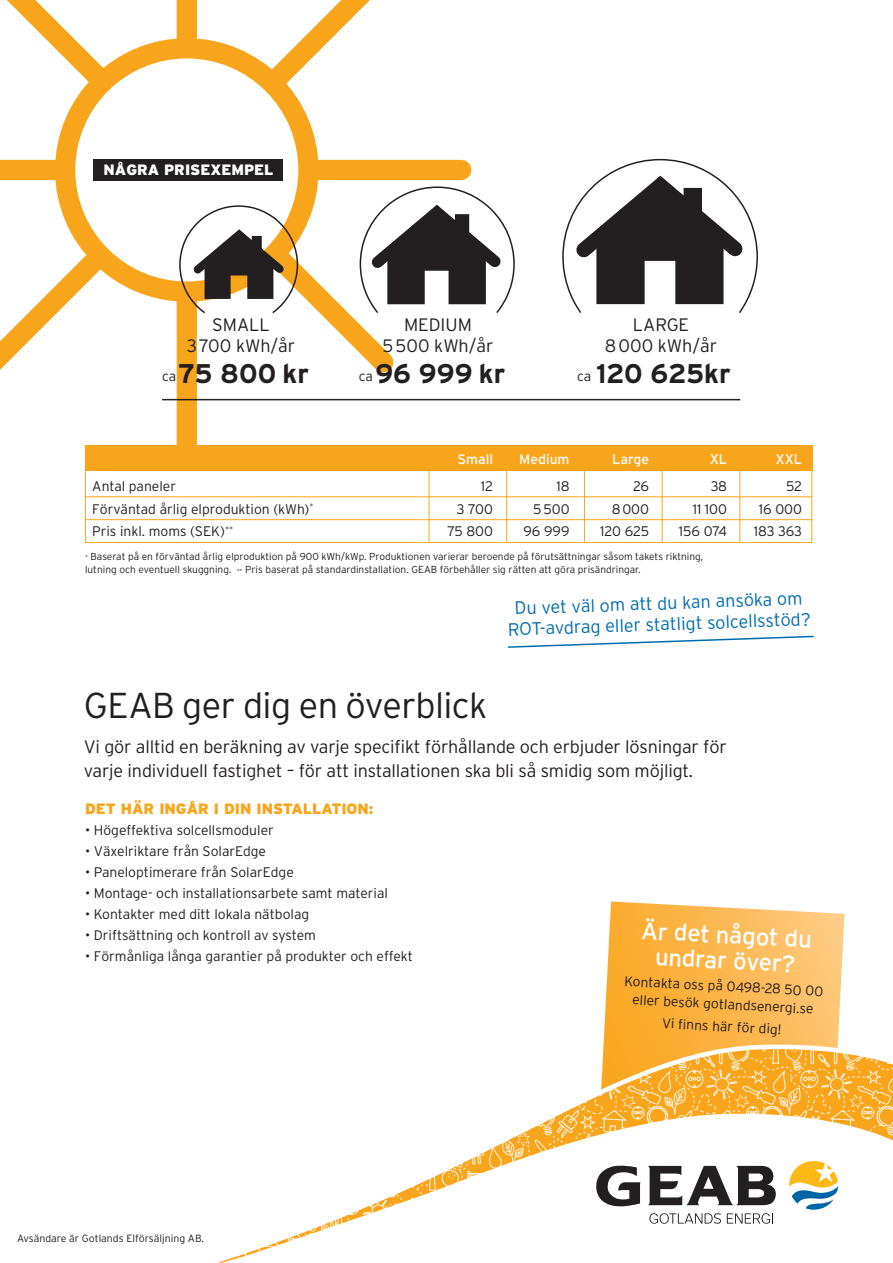
<style>
.page{position:relative;width:893px;height:1263px;background:#fff}
.page>*{position:absolute;margin:0;border:0;box-sizing:border-box;transform-origin:0 0}
.t1{font:300 36px "Interstate";letter-spacing:-.015em;color:#231f20}
.t2{font:700 27px "Interstate";letter-spacing:-.005em;color:#231f20}
.t3{font:24px/25.5px "Interstate";color:#fff;text-align:center}
.t4{font:300 18px/24px "Interstate";letter-spacing:-.01em;color:#231f20}
.t5{font:300 18px/21px "Interstate";color:#006caf;text-align:center}
.t6{font:900 15px "Interstate";color:#f9a51b}
.t7{font:900 15px "Interstate";color:#fff}
.t8{font:300 13.8px/18px "Interstate";color:#231f20;text-align:center}
.t9{font:13.8px "Interstate";color:#fff}
.t10{font:300 10.5px "Interstate";color:#231f20}
.t11{font:300 10.2px/13.5px "Interstate";color:#231f20}
.s1{font-size:5.85px}
</style>
<div class="page">
<div style="left:55px;top:38px;width:264px;height:264px;border:20px solid #f9a51b;border-radius:50%"></div>
<div style="left:177px;top:0;width:20px;height:43px;background:#f9a51b"></div>
<div style="left:177px;top:298px;width:20px;height:147px;background:#f9a51b"></div>
<div style="left:0;top:160px;width:60px;height:20px;background:#f9a51b"></div>
<div style="left:314px;top:160px;width:147px;height:20px;background:#f9a51b"></div>
<svg style="left:7px;top:0;width:118px;height:104px"></svg>
<svg style="left:0;top:233px;width:123px;height:137px"></svg>
<svg style="left:248px;top:0;width:122px;height:107px"></svg>
<svg style="left:508px;top:635px;width:306px;height:13px"></svg>
<hr style="left:162px;top:399px;width:578px;height:1px;background:#231f20">
<div style="left:85px;top:446px;width:727px;height:97px;background:#fff;border:1px solid #f9a51b"></div>
<svg style="left:603px;top:901px;width:242px;height:138px;background:#fcbc5c"></svg>
<div style="left:85px;top:446px;width:727px;height:25px;background:#f9a51b"></div>
<hr style="left:85px;top:496px;width:727px;height:1px;background:#f9a51b">
<hr style="left:85px;top:519px;width:727px;height:1px;background:#f9a51b">
<hr style="left:662px;top:446px;width:1px;height:97px;background:#f9a51b">
<hr style="left:584px;top:446px;width:1px;height:97px;background:#f9a51b">
<hr style="left:506px;top:446px;width:1px;height:97px;background:#f9a51b">
<hr style="left:429px;top:446px;width:1px;height:97px;background:#f9a51b">
<hr style="left:739px;top:446px;width:1px;height:97px;background:#f9a51b">
<svg style="left:217px;top:1039px;width:676px;height:224px"></svg>
<svg style="left:789px;top:1161px;width:49px;height:51px"></svg>
<svg style="left:596px;top:1165px;width:45px;height:44px"></svg>
<svg style="left:648px;top:1166px;width:128px;height:39px"></svg>
<svg style="left:649px;top:1213px;width:72px;height:11px"></svg>
<svg style="left:727px;top:1213px;width:46px;height:11px"></svg>
<svg style="left:178px;top:186px;width:337px;height:205px"></svg>
<svg style="left:562px;top:158px;width:196px;height:155px"></svg>
<div style="left:94px;top:160px;width:189px;height:21px;background:#231f20"></div>
<p class="t7" style="left:104px;top:162px;width:171px">NÅGRA PRISEXEMPEL</p>
<p class="t4" style="left:212px;top:312px;width:59px">SMALL</p>
<p class="t4" style="left:187px;top:333px;width:110px">3700 kWh/år</p>
<p class="t2" style="left:178px;top:358px;width:132px">75 800 kr</p>
<p class="t4" style="left:633px;top:312px;width:58px">LARGE</p>
<p class="t4" style="left:605px;top:333px;width:114px">8000 kWh/år</p>
<p class="t2" style="left:596px;top:358px;width:136px">120 625kr</p>
<p class="t4" style="left:404px;top:312px;width:69px">MEDIUM</p>
<p class="t4" style="left:382px;top:333px;width:113px">5500 kWh/år</p>
<p class="t2" style="left:376px;top:358px;width:131px">96 999 kr</p>
<p class="t8" style="left:162px;top:367px;width:16px">ca</p>
<p class="t8" style="left:359px;top:367px;width:16px">ca</p>
<p class="t8" style="left:577px;top:367px;width:16px">ca</p>
<p class="t9" style="left:457px;top:451px;width:37px">Small</p>
<p class="t9" style="left:519px;top:451px;width:52px">Medium</p>
<p class="t9" style="left:612px;top:451px;width:38px">Large</p>
<p class="t9" style="left:710px;top:451px;width:19px">XL</p>
<p class="t9" style="left:776px;top:451px;width:28px">XXL</p>
<p class="t8" style="left:92px;top:477px;width:85px">Antal paneler</p>
<p class="t8" style="left:481px;top:477px;width:14px">12</p>
<p class="t8" style="left:556px;top:477px;width:15px">18</p>
<p class="t8" style="left:633px;top:477px;width:17px">26</p>
<p class="t8" style="left:711px;top:477px;width:18px">38</p>
<p class="t8" style="left:786px;top:477px;width:18px">52</p>
<p class="t8" style="left:92px;top:500px;width:223px">Förväntad årlig elproduktion (kWh)<sup>*</sup></p>
<p class="t8" style="left:457px;top:500px;width:38px">3 700</p>
<p class="t8" style="left:533px;top:500px;width:38px">5500</p>
<p class="t8" style="left:612px;top:500px;width:39px">8000</p>
<p class="t8" style="left:693px;top:500px;width:36px">11 100</p>
<p class="t8" style="left:759px;top:500px;width:45px">16 000</p>
<p class="t8" style="left:92px;top:522px;width:142px">Pris inkl. moms (SEK)<sup>**</sup></p>
<p class="t8" style="left:447px;top:522px;width:47px">75 800</p>
<p class="t8" style="left:523px;top:522px;width:48px">96 999</p>
<p class="t8" style="left:600px;top:522px;width:50px">120 625</p>
<p class="t8" style="left:679px;top:522px;width:50px">156 074</p>
<p class="t8" style="left:754px;top:522px;width:50px">183 363</p>
<p class="t11" style="left:85px;top:549px;width:620px"><span class="s1">*</span> Baserat på en förväntad årlig elproduktion på 900 kWh/kWp. Produktionen varierar beroende på förutsättningar såsom takets riktning, lutning och eventuell skuggning. <span class="s1">**</span> Pris baserat på standardinstallation. GEAB förbehåller sig rätten att göra prisändringar.</p>
<p class="t1" style="left:84px;top:685px;width:405px">GEAB ger dig en överblick</p>
<p class="t5" style="left:507px;top:598px;width:305px;rotate:-2deg">Du vet väl om att du kan ansöka om<br>ROT-avdrag eller statligt solcellsstöd?</p>
<p class="t4" style="left:84px;top:735px;width:644px">Vi gör alltid en beräkning av varje specifikt förhållande och erbjuder lösningar för varje individuell fastighet – för att installationen ska bli så smidig som möjligt.</p>
<p class="t6" style="left:85px;top:800px;width:290px">DET HÄR INGÅR I DIN INSTALLATION:</p>
<p class="t8" style="left:85px;top:821px;width:190px">• Högeffektiva solcellsmoduler</p>
<p class="t8" style="left:85px;top:842px;width:183px">• Växelriktare från SolarEdge</p>
<p class="t8" style="left:85px;top:863px;width:210px">• Paneloptimerare från SolarEdge</p>
<p class="t8" style="left:85px;top:884px;width:304px">• Montage- och installationsarbete samt material</p>
<p class="t8" style="left:85px;top:905px;width:226px">• Kontakter med ditt lokala nätbolag</p>
<p class="t8" style="left:85px;top:926px;width:232px">• Driftsättning och kontroll av system</p>
<p class="t8" style="left:85px;top:947px;width:329px">• Förmånliga långa garantier på produkter och effekt</p>
<p class="t10" style="left:17px;top:1232px;width:189px">Avsändare är Gotlands Elförsäljning AB.</p>
<p class="t3" style="left:642px;top:917px;width:172px;rotate:3deg">Är det något du undrar över?</p>
<p class="t8" style="left:625px;top:972px;width:200px;rotate:3deg">Kontakta oss på 0498-28 50 00 eller besök gotlandsenergi.se</p>
<p class="t8" style="left:662px;top:1014px;width:121px;rotate:3deg">Vi fi nns här för dig!</p>
</div>
